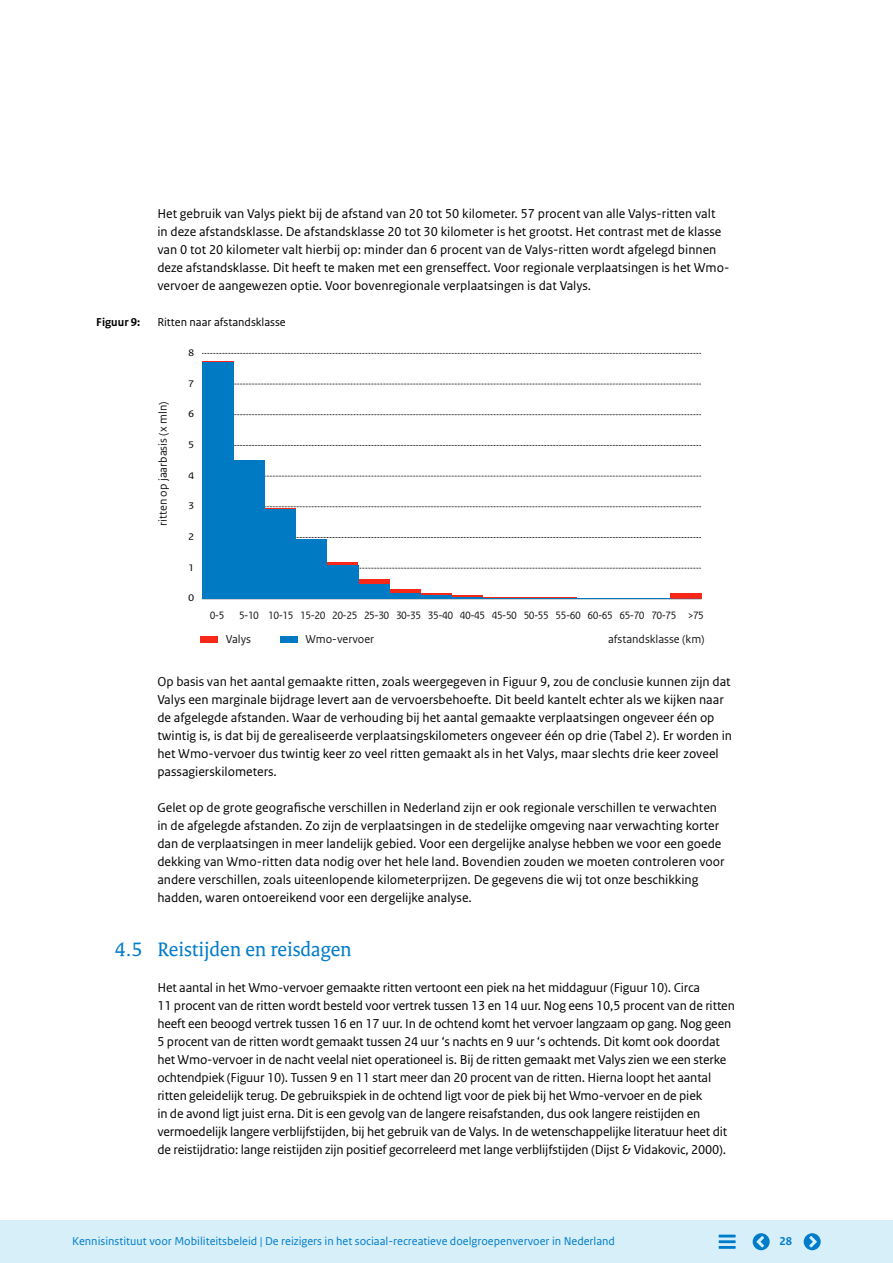
<style>
.page{position:relative;width:893px;height:1263px;background:#fff}
.page>*{position:absolute;margin:0;border:0;box-sizing:border-box;transform-origin:0 0}
._04_RO_Paragraafkop{font:21px "Rijksoverheid Serif Web";color:#007ccb}
._10_RO_Broodtekst{font:13.5px/18px "Rijksoverheid Sans Web Text";color:#000}
.t1{font:12px "Rijksoverheid Sans Web Text";color:#007ccb}
.t2{font:12px "Rijksoverheid Sans Web Text";color:#171714}
.Figuur_titel{font:12px "Rijksoverheid Sans Web Text";color:#000}
.Figuur_titel-2{font:12px "Rijksoverheid Sans Web Text Bold 2";color:#000}
.t3{font:12px "Rijksoverheid Sans Web Text Bold 2";color:#007ccb}
.t4{font:11.25px "Rijksoverheid Sans Web Text";letter-spacing:-.05em;color:#171714}
.t5{font:10.05px "Rijksoverheid Sans Web Text";color:#000;scale:1.17 1}
.s1{font-family:"Rijksoverheid Sans Web Text Regular 2"}
</style>
<div class="page">
<svg style="left:358px;top:568px;width:343px;height:1px"></svg>
<svg style="left:296px;top:537px;width:405px;height:1px"></svg>
<svg style="left:264px;top:506px;width:437px;height:1px"></svg>
<svg style="left:264px;top:476px;width:437px;height:1px"></svg>
<svg style="left:233px;top:445px;width:468px;height:1px"></svg>
<svg style="left:233px;top:414px;width:468px;height:1px"></svg>
<svg style="left:233px;top:384px;width:468px;height:1px"></svg>
<svg style="left:202px;top:353px;width:499px;height:1px"></svg>
<hr style="left:202px;top:361px;width:31px;height:1px;background:#f72817">
<hr style="left:233px;top:460px;width:31px;height:1px;background:#f72817">
<hr style="left:296px;top:539px;width:31px;height:1px;background:#f72817">
<hr style="left:327px;top:563px;width:31px;height:2px;background:#f72817">
<hr style="left:358px;top:580px;width:31px;height:4px;background:#f72817">
<hr style="left:389px;top:589px;width:31px;height:4px;background:#f72817">
<hr style="left:420px;top:593px;width:32px;height:3px;background:#f72817">
<hr style="left:452px;top:595px;width:31px;height:2px;background:#f72817">
<hr style="left:483px;top:597px;width:31px;height:2px;background:#f72817">
<hr style="left:514px;top:597px;width:31px;height:2px;background:#f72817">
<hr style="left:545px;top:598px;width:32px;height:1px;background:#f72817">
<hr style="left:577px;top:598px;width:31px;height:1px;background:#f72817">
<hr style="left:608px;top:598px;width:31px;height:1px;background:#f72817">
<hr style="left:639px;top:598px;width:31px;height:1px;background:#f72817">
<div style="left:670px;top:593px;width:32px;height:6px;background:#f72817"></div>
<div style="left:202px;top:362px;width:31px;height:237px;background:#007bc3"></div>
<div style="left:233px;top:461px;width:31px;height:138px;background:#007bc3"></div>
<div style="left:264px;top:509px;width:32px;height:90px;background:#007bc3"></div>
<div style="left:296px;top:540px;width:31px;height:59px;background:#007bc3"></div>
<div style="left:327px;top:565px;width:31px;height:34px;background:#007bc3"></div>
<div style="left:358px;top:584px;width:31px;height:15px;background:#007bc3"></div>
<div style="left:389px;top:593px;width:32px;height:6px;background:#007bc3"></div>
<hr style="left:421px;top:596px;width:31px;height:3px;background:#007bc3">
<hr style="left:452px;top:597px;width:31px;height:2px;background:#007bc3">
<hr style="left:483px;top:599px;width:31px;height:1px;background:#007bc3">
<hr style="left:514px;top:599px;width:31px;height:1px;background:#007bc3">
<hr style="left:545px;top:599px;width:32px;height:1px;background:#007bc3">
<div style="left:200px;top:637px;width:17px;height:6px;background:#f72817"></div>
<div style="left:280px;top:637px;width:17px;height:6px;background:#007bc3"></div>
<div style="left:0;top:1220px;width:893px;height:43px;background:#d6eff9"></div>
<hr style="left:719px;top:1246px;width:17px;height:3px;background:#007ccb">
<hr style="left:719px;top:1240px;width:17px;height:3px;background:#007ccb">
<hr style="left:719px;top:1234px;width:17px;height:3px;background:#007ccb">
<svg style="left:804px;top:1233px;width:17px;height:17px"></svg>
<svg style="left:753px;top:1233px;width:17px;height:17px"></svg>
<p class="_10_RO_Broodtekst" style="left:157px;top:204px;width:573px">Het gebruik van Valys piekt bij de afstand van 20 tot 50 kilometer. 57 procent van alle Valys-ritten valt<br>in deze afstandsklasse. De afstandsklasse 20 tot 30 kilometer is het grootst. Het contrast met de klasse van 0 tot 20 kilometer valt hierbij op: minder dan 6 procent van de Valys-ritten wordt afgelegd binnen deze afstandsklasse. Dit heeft te maken met een grenseffect. Voor regionale verplaatsingen is het Wmo&shy;vervoer de aangewezen optie. Voor bovenregionale verplaatsingen is dat Valys.</p>
<p class="Figuur_titel-2" style="left:96px;top:315px;width:46px">Figuur 9:</p>
<p class="Figuur_titel" style="left:157px;top:315px;width:130px">Ritten naar afstandsklasse</p>
<p class="t5" style="left:188px;top:347px;width:7px">8</p>
<p class="t2" style="left:156px;top:526px;width:126px;rotate:-90deg">ritten op jaarbasis (x mln)</p>
<p class="t5" style="left:188px;top:378px;width:7px">7</p>
<p class="t5" style="left:188px;top:408px;width:7px">6</p>
<p class="t5" style="left:188px;top:439px;width:7px">5</p>
<p class="t5" style="left:188px;top:470px;width:7px">4</p>
<p class="t5" style="left:188px;top:500px;width:7px">3</p>
<p class="t5" style="left:188px;top:531px;width:7px">2</p>
<p class="t5" style="left:188px;top:562px;width:7px">1</p>
<p class="t5" style="left:188px;top:592px;width:7px">0</p>
<p class="t4" style="left:210px;top:608px;width:16px">0-5</p>
<p class="t4" style="left:239px;top:608px;width:467px">5-10 10-15 15-20 20-25 25-30 30-35 35-40 40-45 45-50 50-55 55-60 60-65 65-70 70-75 &gt;75</p>
<p class="t2" style="left:226px;top:632px;width:27px">Valys</p>
<p class="t2" style="left:305px;top:632px;width:70px">Wmo-vervoer</p>
<p class="t2" style="left:608px;top:632px;width:98px">afstandsklasse (km)</p>
<p class="_10_RO_Broodtekst" style="left:157px;top:672px;width:576px"><span class="s1">Op basis van het aantal gemaakte ritten, zoals weergegeven in Figuur 9, zou de conclusie kunnen zijn dat </span>Valys een marginale bijdrage levert aan de vervoersbehoefte. Dit beeld kantelt echter als we kijken naar de afgelegde afstanden. Waar de verhouding bij het aantal gemaakte verplaatsingen ongeveer één op twintig is, is dat bij de gerealiseerde verplaatsingskilometers ongeveer één op drie (Tabel 2). Er worden in het Wmo-vervoer dus twintig keer zo veel ritten gemaakt als in het Valys, maar slechts drie keer zoveel passagierskilometers.</p>
<p class="_10_RO_Broodtekst" style="left:157px;top:798px;width:569px"><span class="s1">Gelet op de grote geografische verschillen in Nederland zijn er ook regionale verschillen te verwachten </span>in de afgelegde afstanden. Zo zijn de verplaatsingen in de stedelijke omgeving naar verwachting korter dan de verplaatsingen in meer landelijk gebied. Voor een dergelijke analyse hebben we voor een goede dekking van Wmo-ritten data nodig over het hele land. Bovendien zouden we moeten controleren voor andere verschillen, zoals uiteenlopende kilometerprijzen. De gegevens die wij tot onze beschikking hadden, waren ontoereikend voor een dergelijke analyse.</p>
<p class="_04_RO_Paragraafkop" style="left:115px;top:937px;width:238px">4.5 Reistijden en reisdagen</p>
<p class="_10_RO_Broodtekst" style="left:157px;top:978px;width:579px"><span class="s1">Het aantal in het Wmo-vervoer gemaakte ritten vertoont een piek na het middaguur (Figuur 10). Circa<br></span>11 procent van de ritten wordt besteld voor vertrek tussen 13 en 14 uur. Nog eens 10,5 procent van de ritten heeft een beoogd vertrek tussen 16 en 17 uur. In de ochtend komt het vervoer langzaam op gang. Nog geen 5 procent van de ritten wordt gemaakt tussen 24 uur ‘s nachts en 9 uur ‘s ochtends. Dit komt ook doordat het Wmo-vervoer in de nacht veelal niet operationeel is. Bij de ritten gemaakt met Valys zien we een sterke <span class="s1">ochtendpiek (Figuur 10). Tussen 9 en 11 start meer dan 20 procent van de ritten. Hierna loopt het aantal </span>ritten geleidelijk terug. De gebruikspiek in de ochtend ligt voor de piek bij het Wmo-vervoer en de piek<br>in de avond ligt juist erna. Dit is een gevolg van de langere reisafstanden, dus ook langere reistijden en vermoedelijk langere verblijfstijden, bij het gebruik van de Valys. In de wetenschappelijke literatuur heet dit de reistijdratio: lange reistijden zijn positief gecorreleerd met lange verblijfstijden (Dijst &amp; Vidakovic, 2000).</p>
<p class="t1" style="left:72px;top:1234px;width:544px">Kennisinstituut voor Mobiliteitsbeleid | De reizigers in het sociaal-recreatieve doelgroepenvervoer in Nederland</p>
<p class="t3" style="left:779px;top:1234px;width:14px">28</p>
</div>
